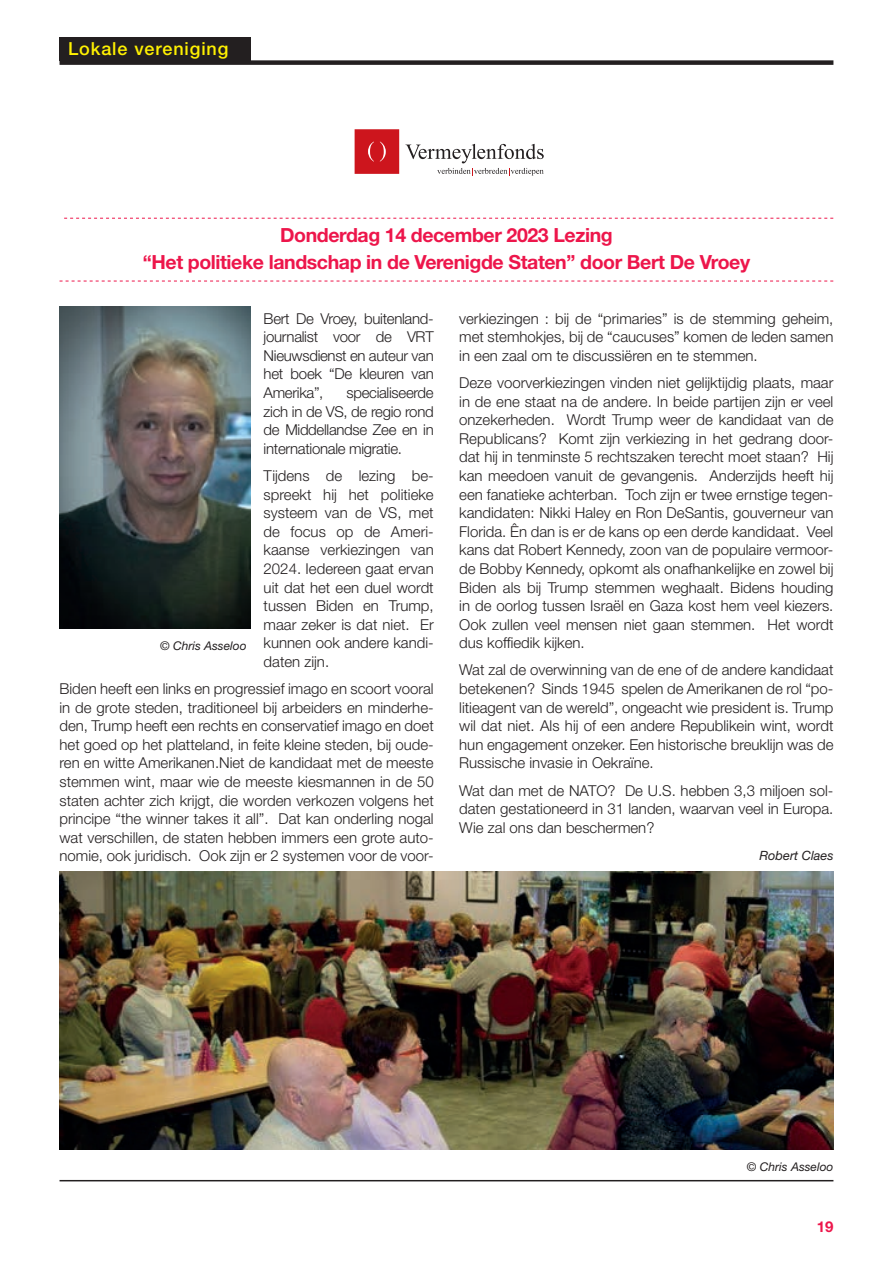
<style>
.page{position:relative;width:893px;height:1263px;background:#fff}
.page>*{position:absolute;margin:0;border:0;box-sizing:border-box;transform-origin:0 0}
.Inleiding_14pt_Helv_Bold{font:700 19.5px "Helvetica Neue LT Std";letter-spacing:-.02em;color:#ed164b}
.t1{font:500 18px "Helvetica Neue LT Std";letter-spacing:.05em;color:#fff101}
.t2{font:300 15px/18.6px "Helvetica Neue LT Std";color:#231f20;text-align:justify}
.t3{font:700 15px "Helvetica Neue LT Std";color:#ed164b}
.t4{font:italic 12.75px "Helvetica Neue LT Std";color:#231f20}
.t5{font:italic 12px "Helvetica Neue LT Std";color:#231f20}
</style>
<div class="page">
<div style="left:60px;top:60px;width:773px;height:5px;background:#231f20"></div>
<div style="left:60px;top:37px;width:191px;height:23px;background:#231f20"></div>
<hr style="left:60px;top:1180px;width:773px;height:1px;background:#231f20">
<svg style="left:64px;top:218px;width:769px;height:1px"></svg>
<svg style="left:60px;top:281px;width:773px;height:1px"></svg>
<img style="left:60px;top:872px;width:773px;height:278px">
<img style="left:60px;top:306px;width:191px;height:322px">
<svg style="left:405px;top:144px;width:139px;height:32px"></svg>
<svg style="left:355px;top:129px;width:44px;height:45px;background:#ce1d25"></svg>
<p class="t1" style="left:68px;top:38px;width:162px">Lokale vereniging</p>
<p class="Inleiding_14pt_Helv_Bold" style="left:280px;top:223px;width:334px">Donderdag 14 december 2023 Lezing</p>
<p class="Inleiding_14pt_Helv_Bold" style="left:143px;top:250px;width:609px">“Het politieke landschap in de Verenigde Staten” door Bert De Vroey</p>
<p class="t2" style="left:264px;top:309px;width:172px">Bert De Vroey, buitenland&shy;journalist voor de VRT Nieuwsdienst en auteur van het boek “De kleuren van Amerika”,</p>
<p class="t2" style="left:459px;top:309px;width:376px">verkiezingen : bij de “primaries” is de stemming geheim, met stemhokjes, bij de “caucuses” komen de leden samen in een zaal om te discussiëren en te stemmen.</p>
<p class="t2" style="left:459px;top:373px;width:376px">Deze voorverkiezingen vinden niet gelijktijdig plaats, maar in de ene staat na de andere. In beide partijen zijn er veel onzekerheden. Wordt Trump weer de kandidaat van de Republicans? Komt zijn verkiezing in het gedrang door&shy;dat hij in tenminste 5 rechtszaken terecht moet staan? Hij kan meedoen vanuit de gevangenis. Anderzijds heeft hij een fanatieke achterban. Toch zijn er twee ernstige tegen&shy;kandidaten: Nikki Haley en Ron DeSantis, gouverneur van Florida. Ên dan is er de kans op een derde kandidaat. Veel kans dat Robert Kennedy, zoon van de populaire vermoor&shy;de Bobby Kennedy, opkomt als onafhankelijke en zowel bij Biden als bij Trump stemmen weghaalt. Bidens houding in de oorlog tussen Israël en Gaza kost hem veel kiezers.<br>Ook zullen veel mensen niet gaan stemmen. Het wordt dus koffiedik kijken.</p>
<p class="t2" style="left:459px;top:660px;width:376px">Wat zal de overwinning van de ene of de andere kandidaat betekenen? Sinds 1945 spelen de Amerikanen de rol “po&shy;litieagent van de wereld”, ongeacht wie president is. Trump wil dat niet. Als hij of een andere Republikein wint, wordt hun engagement onzeker. Een historische breuklijn was de Russische invasie in Oekraïne.</p>
<p class="t2" style="left:459px;top:781px;width:376px">Wat dan met de NATO? De U.S. hebben 3,3 miljoen sol&shy;daten gestationeerd in 31 landen, waarvan veel in Europa.<br>Wie zal ons dan beschermen?</p>
<p class="t4" style="left:759px;top:848px;width:75px">Robert Claes</p>
<p class="t2" style="left:264px;top:383px;width:172px;text-indent:83px">specialiseerde zich in de VS, de regio rond de Middellandse Zee en in internationale migratie.</p>
<p class="t2" style="left:264px;top:466px;width:172px">Tijdens de lezing be&shy;spreekt hij het politieke systeem van de VS, met de focus op de Ameri&shy;kaanse verkiezingen van 2024. Iedereen gaat ervan uit dat het een duel wordt tussen Biden en Trump, maar zeker is dat niet. Er kunnen ook andere kandi&shy;daten zijn.</p>
<p class="t2" style="left:60px;top:679px;width:376px">Biden heeft een links en progressief imago en scoort vooral in de grote steden, traditioneel bij arbeiders en minderhe&shy;den, Trump heeft een rechts en conservatief imago en doet het goed op het platteland, in feite kleine steden, bij oude&shy;ren en witte Amerikanen.Niet de kandidaat met de meeste stemmen wint, maar wie de meeste kiesmannen in de 50 staten achter zich krijgt, die worden verkozen volgens het principe “the winner takes it all”. Dat kan onderling nogal wat verschillen, de staten hebben immers een grote auto&shy;nomie, ook juridisch. Ook zijn er 2 systemen voor de voor-</p>
<p class="t5" style="left:160px;top:638px;width:88px">© Chris Asseloo</p>
<p class="t5" style="left:747px;top:1160px;width:88px">© Chris Asseloo</p>
<p class="t3" style="left:817px;top:1217px;width:18px">19</p>
</div>
